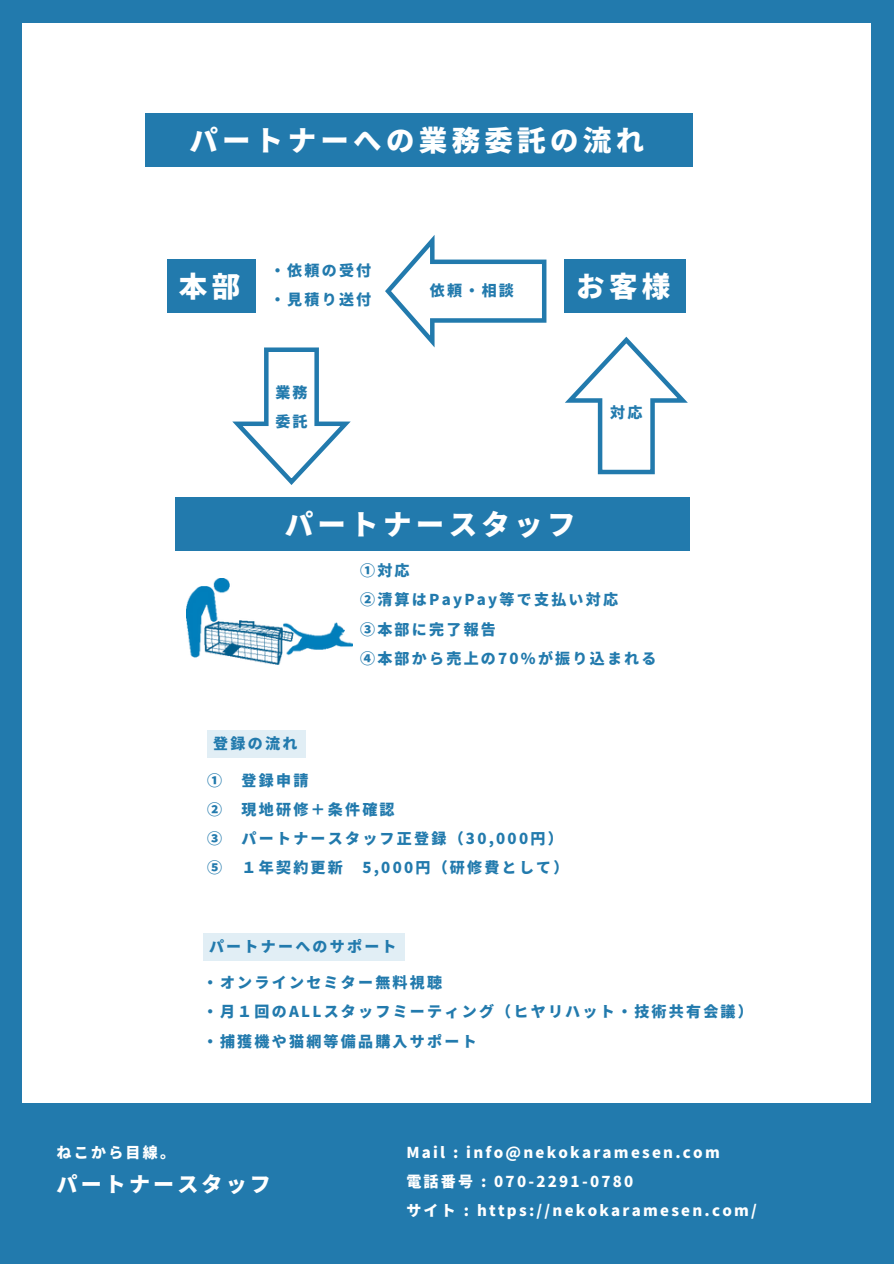
<style>
.page{position:relative;width:894px;height:1264px;background:#fff}
.page>*{position:absolute;margin:0;border:0;box-sizing:border-box;transform-origin:0 0}
.t1{font:900 28.5px "Noto Sans JP";letter-spacing:.15em;color:#fff}
.t2{font:900 21px "Noto Sans JP";letter-spacing:.15em;color:#fff}
.t3{font:900 15px/29.2px "Noto Sans JP";letter-spacing:.15em;color:#227aad}
.t4{font:900 15px "Noto Sans JP";letter-spacing:.15em;color:#fff}
</style>
<div class="page">
<div style="left:0;top:0;width:893px;height:1263px;background:#227aad"></div>
<div style="left:23px;top:23px;width:847px;height:1079px;background:#fff"></div>
<svg style="left:232px;top:347px;width:118px;height:138px"></svg>
<svg style="left:385px;top:235px;width:161px;height:112px"></svg>
<svg style="left:565px;top:337px;width:122px;height:137px"></svg>
<img style="left:186px;top:578px;width:167px;height:86px">
<div style="left:145px;top:114px;width:547px;height:53px;background:#227aad"></div>
<div style="left:167px;top:260px;width:89px;height:53px;background:#227aad"></div>
<div style="left:175px;top:497px;width:514px;height:53px;background:#227aad"></div>
<div style="left:564px;top:260px;width:122px;height:53px;background:#227aad"></div>
<div style="left:207px;top:730px;width:98px;height:27px;background:#e1eef5"></div>
<div style="left:203px;top:932px;width:202px;height:28px;background:#e1eef5"></div>
<h1 class="t1" style="left:189px;top:118px;width:456px">パートナーへの業務委託の流れ</h1>
<p class="t1" style="left:179px;top:264px;width:63px">本部</p>
<h1 class="t3" style="left:270px;top:255px;width:103px">・依頼の受付</h1>
<p class="t3" style="left:270px;top:284px;width:103px">・見積り送付</p>
<h1 class="t3" style="left:275px;top:377px;width:34px">業務</h1>
<p class="t3" style="left:275px;top:406px;width:34px">委託</p>
<p class="t3" style="left:430px;top:275px;width:85px">依頼・相談</p>
<h1 class="t1" style="left:576px;top:264px;width:96px">お客様</h1>
<p class="t3" style="left:610px;top:397px;width:34px">対応</p>
<p class="t1" style="left:284px;top:501px;width:292px">パートナースタッフ</p>
<p class="t3" style="left:360px;top:555px;width:51px">①対応</p>
<p class="t3" style="left:360px;top:584px;width:259px">②清算はPayPay等で支払い対応</p>
<p class="t3" style="left:360px;top:613px;width:137px">③本部に完了報告</p>
<p class="t3" style="left:360px;top:643px;width:298px">④本部から売上の70%が振り込まれる</p>
<p class="t3" style="left:213px;top:728px;width:85px">登録の流れ</p>
<p class="t3" style="left:207px;top:764px;width:16px">①</p>
<p class="t3" style="left:241px;top:764px;width:68px">登録申請</p>
<p class="t3" style="left:207px;top:794px;width:16px">②</p>
<p class="t3" style="left:241px;top:794px;width:154px">現地研修＋条件確認</p>
<p class="t3" style="left:207px;top:823px;width:16px">③</p>
<p class="t3" style="left:241px;top:823px;width:322px">パートナースタッフ正登録（30,000円）</p>
<p class="t3" style="left:207px;top:852px;width:16px">⑤</p>
<p class="t3" style="left:241px;top:852px;width:103px">１年契約更新</p>
<p class="t3" style="left:362px;top:852px;width:207px">5,000円（研修費として）</p>
<p class="t3" style="left:209px;top:930px;width:189px">パートナーへのサポート</p>
<p class="t3" style="left:203px;top:967px;width:551px">・オンラインセミター無料視聴<br>・月１回のALLスタッフミーティング（ヒヤリハット・技術共有会議）・捕獲機や猫網等備品購入サポート</p>
<p class="t4" style="left:57px;top:1140px;width:120px">ねこから目線。</p>
<h2 class="t4" style="left:406px;top:1140px;width:315px">Mail : info@nekokaramesen.com</h2>
<p class="t4" style="left:406px;top:1169px;width:228px">電話番号 : 070-2291-0780</p>
<p class="t4" style="left:406px;top:1198px;width:352px">サイト : https://nekokaramesen.com/</p>
<h3 class="t2" style="left:57px;top:1167px;width:216px">パートナースタッフ</h3>
</div>
